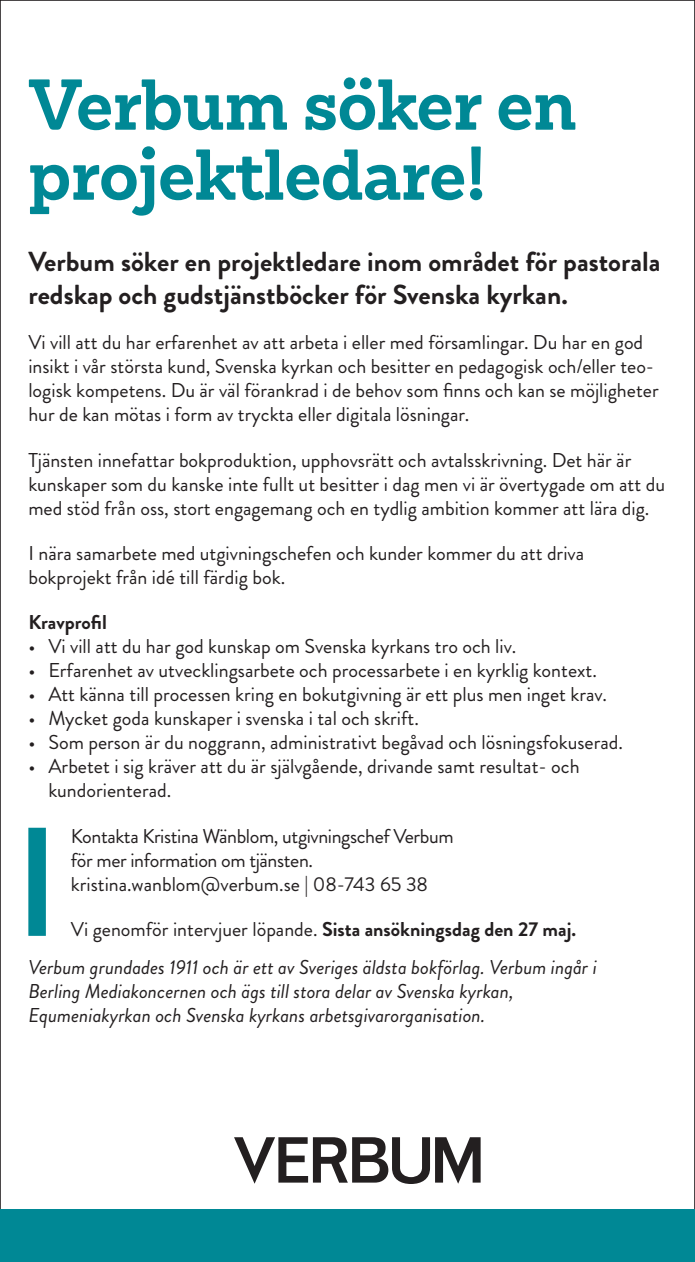
<style>
.page{position:relative;width:695px;height:1262px;background:#fff}
.page>*{position:absolute;margin:0;border:0;box-sizing:border-box;transform-origin:0 0}
.t1{font:700 70px/70px "Sanchez Niu";letter-spacing:-.01em;color:#008895}
.t2{font:700 27.5px/33px "Brandon Grotesque";color:#231f20}
.t3{font:20px/24px "Brandon Grotesque";color:#231f20}
.t4{font:italic 20px/38.2px "Brandon Grotesque";color:#231f20}
.t5{font:20px/24px "Brandon Grotesque";letter-spacing:-.02em;color:#231f20}
.t6{font:700 20px "Brandon Grotesque";color:#231f20}
.s1{font-style:normal}
.s2{font-weight:700;font-style:normal}
</style>
<div class="page">
<svg style="left:234px;top:1137px;width:246px;height:46px"></svg>
<div style="left:0;top:1209px;width:694px;height:52px;background:#008895"></div>
<div style="left:28px;top:827px;width:18px;height:108px;background:#008895"></div>
<h1 class="t1" style="left:28px;top:68px;width:550px">Verbum söker en projektledare!</h1>
<h2 class="t2" style="left:28px;top:245px;width:633px">Verbum söker en projektledare inom området för pastorala redskap och gudstjänstböcker för Svenska kyrkan.</h2>
<p class="t3" style="left:28px;top:331px;width:631px">Vi vill att du har erfarenhet av att arbeta i eller med församlingar. Du har en god insikt i vår största kund, Svenska kyrkan och besitter en pedagogisk och/eller teo&shy;logisk kompetens. Du är väl förankrad i de behov som finns och kan se möjligheter hur de kan mötas i form av tryckta eller digitala lösningar.</p>
<p class="t3" style="left:28px;top:448px;width:638px">Tjänsten innefattar bokproduktion, upphovsrätt och avtalsskrivning. Det här är kunskaper som du kanske inte fullt ut besitter i dag men vi är övertygade om att du med stöd från oss, stort engagemang och en tydlig ambition kommer att lära dig.</p>
<p class="t3" style="left:28px;top:541px;width:557px">I nära samarbete med utgivningschefen och kunder kommer du att driva bokprojekt från idé till färdig bok.</p>
<p class="t6" style="left:28px;top:608px;width:80px">Kravprofil</p>
<p class="t3" style="left:28px;top:634px;width:489px">• Vi vill att du har god kunskap om Svenska kyrkans tro och liv.</p>
<p class="t3" style="left:28px;top:658px;width:570px">• Erfarenhet av utvecklingsarbete och processarbete i en kyrklig kontext.</p>
<p class="t3" style="left:28px;top:682px;width:580px">• Att känna till processen kring en bokutgivning är ett plus men inget krav.</p>
<p class="t3" style="left:28px;top:706px;width:392px">• Mycket goda kunskaper i svenska i tal och skrift.</p>
<p class="t3" style="left:28px;top:730px;width:596px">• Som person är du noggrann, administrativt begåvad och lösningsfokuserad.</p>
<p class="t3" style="left:48px;top:754px;width:532px;text-indent:-20px">• Arbetet i sig kräver att du är självgående, drivande samt resultat- och kundorienterad.</p>
<p class="t5" style="left:71px;top:824px;width:384px">Kontakta Kristina Wänblom, utgivningschef Verbum för mer information om tjänsten. kristina.wanblom@verbum.se | 08-743 65 38</p>
<p class="t4" style="left:28px;top:910px;width:570px;text-indent:43px"><span class="s1">Vi genomför intervjuer löpande.</span> <span class="s2">Sista ansökningsdag den 27 maj.<br></span>Verbum grundades 1911 och är ett av Sveriges äldsta bokförlag. Verbum ingår i</p>
<p class="t4" style="left:28px;top:979px;width:486px;line-height:24px">Berling Mediakoncernen och ägs till stora delar av Svenska kyrkan,<br>Equmeniakyrkan och Svenska kyrkans arbetsgivarorganisation.</p>
</div>
